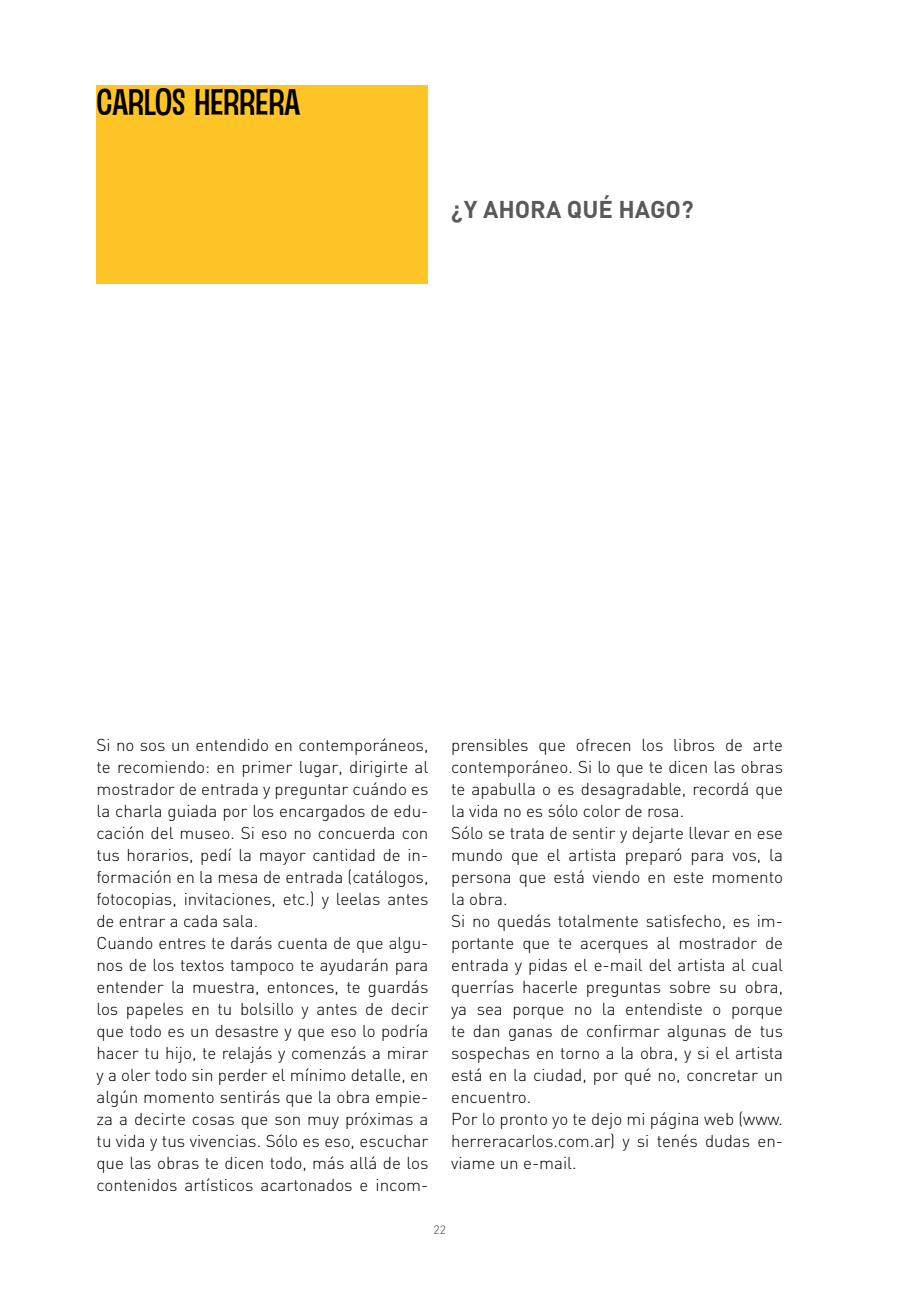
<style>
.page{position:relative;width:908px;height:1304px;background:#fff}
.page>*{position:absolute;margin:0;border:0;box-sizing:border-box;transform-origin:0 0}
.t1{font:36px "Sinzano";color:#000}
.t2{font:700 24px "DIN";color:#58595b}
.t3{font:300 17px/22px "DIN";color:#000}
.t4{font:300 12px "DIN";color:#414142}
</style>
<div class="page">
<div style="left:96px;top:85px;width:332px;height:198px;background:#ffc425"></div>
<h1 class="t1" style="left:96px;top:81px;width:130px">CARLOS HERRERA</h1>
<h2 class="t2" style="left:451px;top:194px;width:244px">¿Y AHORA QUÉ HAGO?</h2>
<p class="t3" style="left:96px;top:733px;width:333px">Si no sos un entendido en contemporáneos, te recomiendo: en primer lugar, dirigirte al mostrador de entrada y preguntar cuándo es la charla guiada por los encargados de edu&shy;cación del museo. Si eso no concuerda con tus horarios, pedí la mayor cantidad de in&shy;formación en la mesa de entrada (catálogos, fotocopias, invitaciones, etc.) y leelas antes de entrar a cada sala.<br>Cuando entres te darás cuenta de que algu&shy;nos de los textos tampoco te ayudarán para entender la muestra, entonces, te guardás los papeles en tu bolsillo y antes de decir que todo es un desastre y que eso lo podría hacer tu hijo, te relajás y comenzás a mirar y a oler todo sin perder el mínimo detalle, en algún momento sentirás que la obra empie&shy;za a decirte cosas que son muy próximas a tu vida y tus vivencias. Sólo es eso, escuchar que las obras te dicen todo, más allá de los contenidos artísticos acartonados e incom-</p>
<p class="t3" style="left:451px;top:733px;width:333px">prensibles que ofrecen los libros de arte contemporáneo. Si lo que te dicen las obras te apabulla o es desagradable, recordá que la vida no es sólo color de rosa.<br>Sólo se trata de sentir y dejarte llevar en ese mundo que el artista preparó para vos, la persona que está viendo en este momento la obra.<br>Si no quedás totalmente satisfecho, es im&shy;portante que te acerques al mostrador de entrada y pidas el e-mail del artista al cual querrías hacerle preguntas sobre su obra, ya sea porque no la entendiste o porque te dan ganas de confirmar algunas de tus sospechas en torno a la obra, y si el artista está en la ciudad, por qué no, concretar un encuentro.<br>Por lo pronto yo te dejo mi página web (www. herreracarlos.com.ar) y si tenés dudas en&shy;viame un e-mail.</p>
<p class="t4" style="left:433px;top:1223px;width:7px">22</p>
</div>
